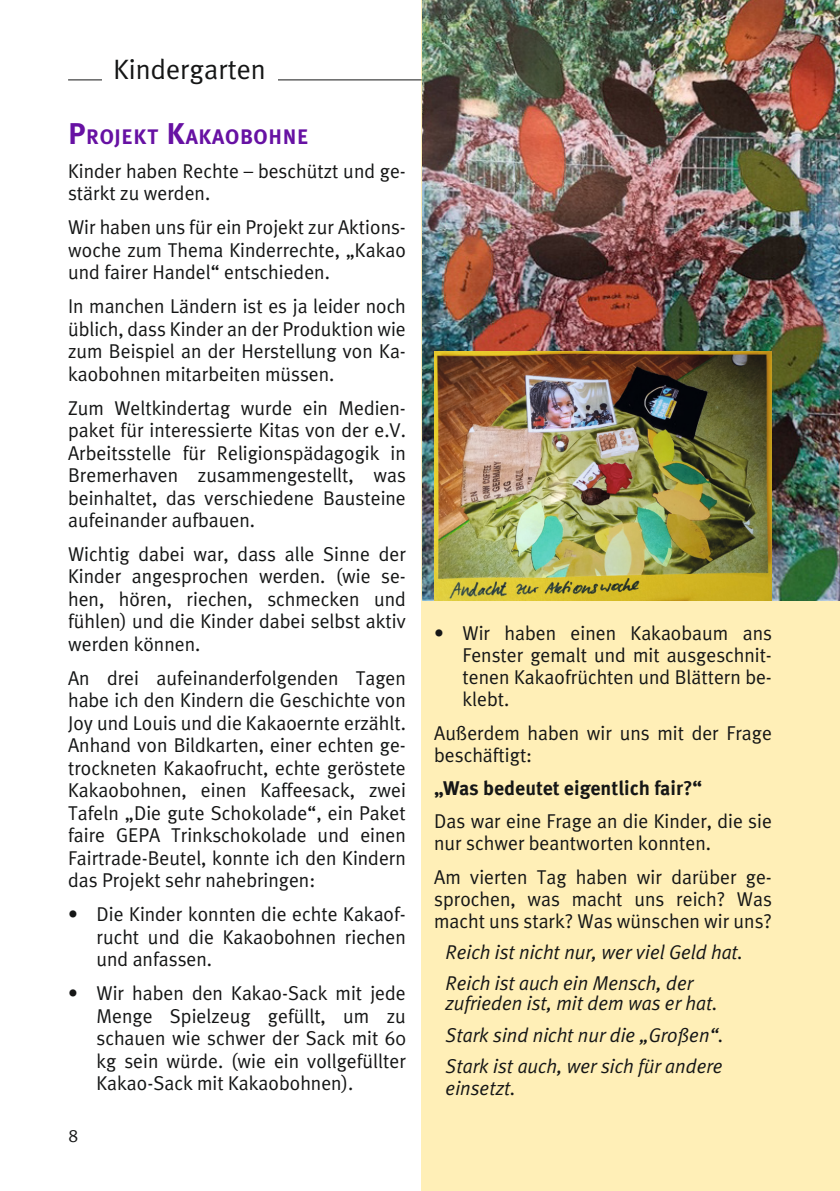
<style>
.page{position:relative;width:840px;height:1191px;background:#fff}
.page>*{position:absolute;margin:0;border:0;box-sizing:border-box;transform-origin:0 0}
.t1{font:28px "Meta Plus Normal";color:#151616}
.t2{font:700 21px "Meta Plus";letter-spacing:.035em;color:#6711a3}
.t3{font:20px/22.4px "Meta Plus Normal";color:#151616;text-align:justify}
.t4{font:italic 20px/31.4px "Meta Plus Normal";color:#151616}
.t5{font:700 20px "Meta Pro";color:#151616}
.t6{font:18px "Meta Pro";color:#151616}
.s1{font-size:30px}
</style>
<div class="page">
<hr style="left:68px;top:79px;width:703px;height:1px;background:#151616">
<div style="left:421px;top:0;width:418px;height:1191px;background:#ffefb7"></div>
<img style="left:422px;top:0;width:417px;height:600px">
<div style="left:102px;top:57px;width:176px;height:34px;background:#fff"></div>
<img style="left:434px;top:351px;width:337px;height:249px">
<h1 class="t1" style="left:113px;top:53px;width:154px">Kindergarten</h1>
<p class="t2" style="left:68px;top:125px;width:59px"><span class="s1">P</span>ROJEKT</p>
<p class="t2" style="left:166px;top:125px;width:34px"><span class="s1">K</span>AKA</p>
<p class="t2" style="left:225px;top:125px;width:57px">OBOHNE</p>
<p class="t3" style="left:68px;top:159px;width:339px">Kinder haben Rechte – beschützt und ge&shy;stärkt zu werden.</p>
<p class="t3" style="left:68px;top:216px;width:339px">Wir haben uns für ein Projekt zur Aktions&shy;woche zum Thema Kinderrechte, „Kakao und fairer Handel“ entschieden.</p>
<p class="t3" style="left:68px;top:295px;width:339px">In manchen Ländern ist es ja leider noch üblich, dass Kinder an der Produktion wie zum Beispiel an der Herstellung von Ka&shy;kaobohnen mitarbeiten müssen.</p>
<p class="t3" style="left:68px;top:396px;width:339px">Zum Weltkindertag wurde ein Medien&shy;paket für interessierte Kitas von der e.V.<br>Arbeitsstelle für Religionspädagogik in Bremerhaven zusammengestellt, was beinhaltet, das verschiedene Bausteine aufeinander aufbauen.</p>
<p class="t3" style="left:68px;top:542px;width:339px">Wichtig dabei war, dass alle Sinne der Kinder angesprochen werden. (wie se&shy;hen, hören, riechen, schmecken und fühlen) und die Kinder dabei selbst aktiv werden können.</p>
<p class="t3" style="left:68px;top:666px;width:339px">An drei aufeinanderfolgenden Tagen habe ich den Kindern die Geschichte von Joy und Louis und die Kakaoernte erzählt.<br>Anhand von Bildkarten, einer echten ge&shy;trockneten Kakaofrucht, echte geröstete Kakaobohnen, einen Kaffeesack, zwei Tafeln „Die gute Schokolade“, ein Paket faire GEPA Trinkschokolade und einen Fairtrade-Beutel, konnte ich den Kindern das Projekt sehr nahebringen:</p>
<p class="t3" style="left:96px;top:903px;width:311px;text-indent:-28px">• Die Kinder konnten die echte Kakaof&shy;rucht und die Kakaobohnen riechen und anfassen.</p>
<p class="t3" style="left:96px;top:981px;width:311px;text-indent:-28px">• Wir haben den Kakao-Sack mit jede Menge Spielzeug gefüllt, um zu schauen wie schwer der Sack mit 60 kg sein würde. (wie ein vollgefüllter Kakao-Sack mit Kakaobohnen).</p>
<p class="t6" style="left:68px;top:1124px;width:12px">8</p>
<p class="t3" style="left:462px;top:622px;width:311px;text-indent:-28px">• Wir haben einen Kakaobaum ans Fenster gemalt und mit ausgeschnit&shy;tenen Kakaofrüchten und Blättern be&shy;klebt.</p>
<p class="t3" style="left:434px;top:721px;width:339px">Außerdem haben wir uns mit der Frage beschäftigt:</p>
<p class="t5" style="left:434px;top:772px;width:269px">„Was bedeutet eigentlich fair?“</p>
<p class="t3" style="left:434px;top:810px;width:339px">Das war eine Frage an die Kinder, die sie nur schwer beantworten konnten.</p>
<p class="t3" style="left:434px;top:865px;width:339px">Am vierten Tag haben wir darüber ge&shy;sprochen, was macht uns reich? Was macht uns stark? Was wünschen wir uns?</p>
<p class="t4" style="left:445px;top:936px;width:299px">Reich ist nicht nur, wer viel Geld hat.<br>Reich ist auch ein Mensch, der</p>
<p class="t4" style="left:445px;top:987px;width:279px">zufrieden ist, mit dem was er hat.<br>Stark sind nicht nur die „Großen“.<br>Stark ist auch, wer sich für andere</p>
<p class="t4" style="left:445px;top:1072px;width:72px">einsetzt.</p>
</div>
